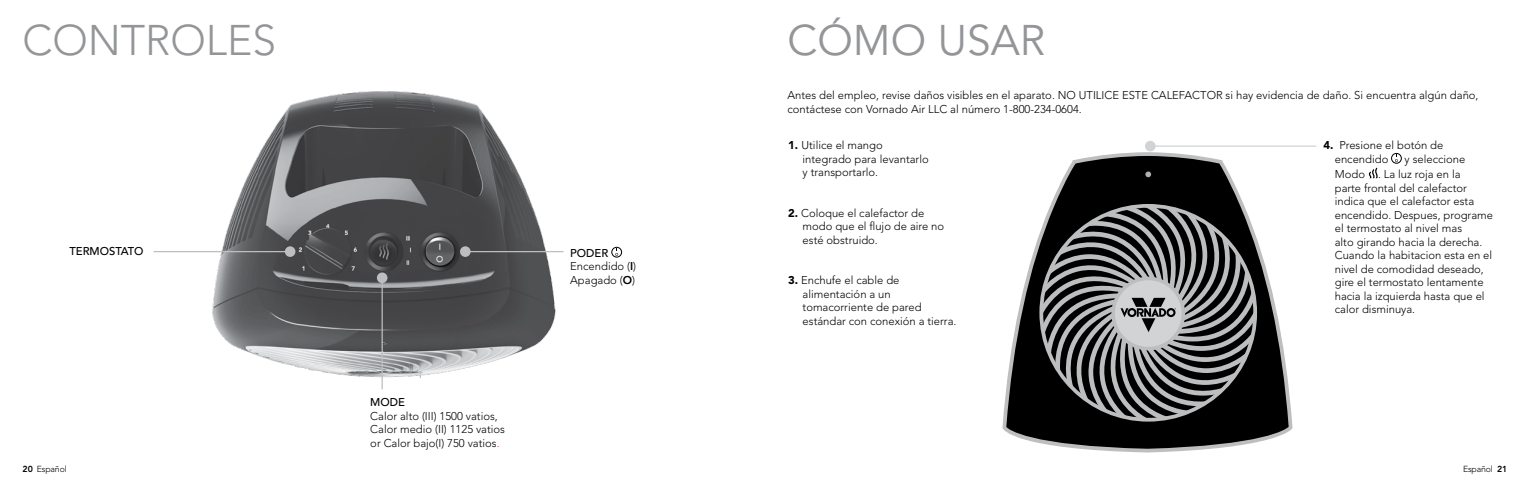
<style>
.page{position:relative;width:1530px;height:495px;background:#fff}
.page>*{position:absolute;margin:0;border:0;box-sizing:border-box;transform-origin:0 0}
.t1{font:300 42.5px "Avenir";color:#939598}
.t2{font:42.5px "Avenir";color:#939598}
.t3{font:300 11.25px/13.5px "Avenir";color:#000}
.t4{font:500 11.25px "Avenir";color:#000}
.t5{font:300 8.75px "Avenir";letter-spacing:-.02em;color:#000}
.s1{color:#ec008c}
.s2{font-weight:500}
.s3{font-weight:800}
.s4{font-weight:900}
</style>
<div class="page">
<div style="left:612px;top:247px;width:10px;height:10px;border:1px solid #000;border-radius:50%"></div>
<svg style="left:615px;top:248px;width:3px;height:8px"></svg>
<img style="left:210px;top:91px;width:348px;height:299px">
<div style="left:377px;top:273px;width:10px;height:10px;background:#bcbec0;border-radius:50%"></div>
<hr style="left:382px;top:283px;width:1px;height:106px;background:#bcbec0">
<div style="left:285px;top:246px;width:10px;height:11px;background:#bcbec0;border-radius:50%"></div>
<hr style="left:154px;top:251px;width:131px;height:1px;background:#bcbec0">
<div style="left:460px;top:246px;width:11px;height:11px;background:#bcbec0;border-radius:50%"></div>
<hr style="left:470px;top:251px;width:93px;height:1px;background:#bcbec0">
<div style="left:1391px;top:153px;width:11px;height:11px;border:1px solid #000;border-radius:50%"></div>
<svg style="left:1395px;top:154px;width:3px;height:8px"></svg>
<svg style="left:1368px;top:167px;width:10px;height:12px"></svg>
<div style="left:1145px;top:141px;width:11px;height:10px;background:#d1d3d4;border-radius:50%"></div>
<hr style="left:1155px;top:146px;width:161px;height:1px;background:#d1d3d4">
<svg style="left:1002px;top:152px;width:291px;height:300px"></svg>
<svg style="left:1145px;top:172px;width:6px;height:5px"></svg>
<svg style="left:1039px;top:204px;width:218px;height:218px;background:#545556"></svg>
<h1 class="t1" style="left:22px;top:16px;width:255px">CONTROLES</h1>
<p class="t4" style="left:69px;top:245px;width:76px">TERMOSTATO</p>
<p class="t4" style="left:370px;top:396px;width:36px">MODE</p>
<p class="t3" style="left:370px;top:409px;width:136px">Calor alto (III) 1500 vatios,<br>Calor medio (II) 1125 vatios or Calor bajo(I) 750 vatios<span class="s1">.</span></p>
<p class="t3" style="left:570px;top:246px;width:67px"><span class="s2">PODER<br></span>Encendido (<span class="s3">I</span>)<br>Apagado (<span class="s3">O</span>)</p>
<h1 class="t2" style="left:787px;top:16px;width:259px">CÓMO USAR</h1>
<p class="t3" style="left:788px;top:89px;width:693px">Antes del empleo, revise daños visibles en el aparato. NO UTILICE ESTE CALEFACTOR si hay evidencia de daño. Si encuentra algún daño, contáctese con Vornado Air LLC al número 1-800-234-0604.</p>
<p class="t3" style="left:803px;top:139px;width:128px;text-indent:-14px"><span class="s4">1.</span> Utilice el mango integrado para levantarlo y transportarlo.</p>
<p class="t3" style="left:803px;top:206px;width:143px;text-indent:-14px"><span class="s4">2.</span> Coloque el calefactor de modo que el flujo de aire no esté obstruido.</p>
<p class="t3" style="left:803px;top:274px;width:155px;text-indent:-14px"><span class="s4">3.</span> Enchufe el cable de alimentación a un tomacorriente de pared estándar con conexión a tierra.</p>
<p class="t3" style="left:1335px;top:139px;width:110px;text-indent:-11px"><span class="s4">4.</span> Presione el botón de encendido</p>
<p class="t3" style="left:1335px;top:151px;width:132px;line-height:15.4px;text-indent:70px">y seleccione<br>Modo . La luz roja en la</p>
<p class="t3" style="left:1335px;top:181px;width:160px">parte frontal del calefactor indica que el calefactor esta encendido. Despues, programe el termostato al nivel mas<br>alto girando hacia la derecha.<br>Cuando la habitacion esta en el nivel de comodidad deseado, gire el termostato lentamente hacia la izquierda hasta que el calor disminuya.</p>
<p class="t5" style="left:22px;top:464px;width:46px"><span class="s3">20</span> Español</p>
<p class="t5" style="left:1463px;top:464px;width:46px">Español <span class="s3">21</span></p>
</div>
